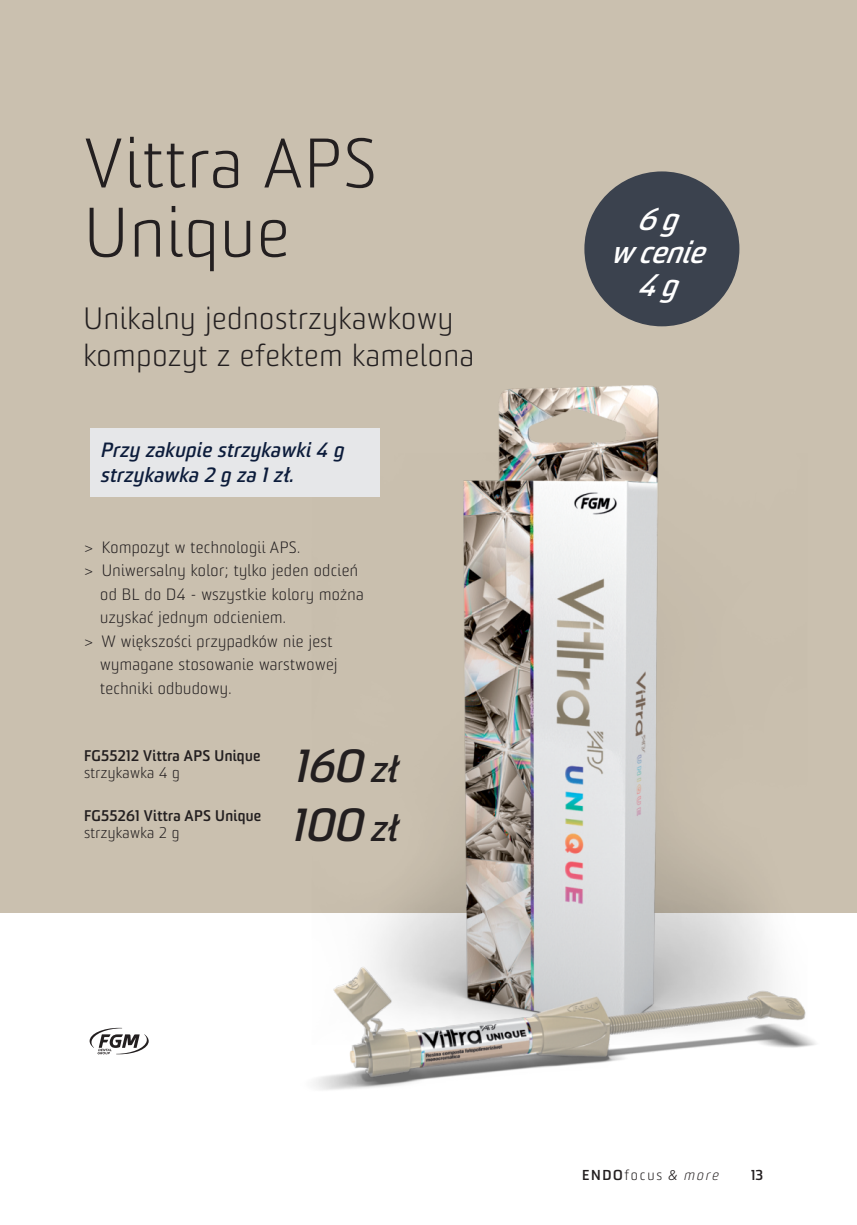
<style>
.page{position:relative;width:857px;height:1225px;background:#fff}
.page>*{position:absolute;margin:0;border:0;box-sizing:border-box;transform-origin:0 0}
.t1{font:300 68px/69.2px "Sommet";letter-spacing:.025em;color:#231f20}
.t2{font:italic 700 45px/59.4px "Sommet";color:#231f20}
.t3{font:italic 700 30.2px/33.2px "Sommet";letter-spacing:-.005em;color:#fff;text-align:center}
.t4{font:300 30px/37.2px "Sommet";letter-spacing:.025em;color:#231f20}
.t5{font:italic 700 20px/25px "Sommet";letter-spacing:.02em;color:#0c1c3b}
.t6{font:300 16px "Sommet";letter-spacing:.025em;color:#231f20}
.t7{font:700 15px "Sommet";letter-spacing:.02em;color:#231f20}
.t8{font:300 15px "Sommet";letter-spacing:.025em;color:#231f20}
.t9{font:300 14px "Sommet";letter-spacing:.135em;color:#231f20}
.t10{font:700 14px "Sommet";color:#231f20}
.s1{font-size:36px}
.s2{font-weight:700}
.s3{font-family:"Verb";font-style:italic}
.s4{font-style:italic}
</style>
<div class="page">
<div style="left:0;top:0;width:856px;height:1225px;background:#cac0af"></div>
<div style="left:0;top:913px;width:856px;height:312px;background:#fff"></div>
<img style="left:313px;top:385px;width:503px;height:705px">
<svg style="left:90px;top:1027px;width:59px;height:27px"></svg>
<div style="left:584px;top:171px;width:155px;height:155px;background:#3b424e;border-radius:50%"></div>
<div style="left:90px;top:428px;width:289px;height:69px;background:#e6e7e9"></div>
<h1 class="t1" style="left:84px;top:136px;width:294px">Vittra APS<br>Unique</h1>
<h3 class="t4" style="left:83px;top:303px;width:392px">Unikalny jednostrzykawkowy kompozyt z efektem kamelona</h3>
<p class="t5" style="left:100px;top:440px;width:244px">Przy zakupie strzykawki 4 g strzykawka 2 g za 1 zł.</p>
<p class="t6" style="left:84px;top:541px;width:217px">&gt; Kompozyt w technologii APS.</p>
<p class="t6" style="left:84px;top:564px;width:275px">&gt; Uniwersalny kolor; tylko jeden odcień</p>
<p class="t6" style="left:100px;top:588px;width:265px">od BL do D4 - wszystkie kolory można</p>
<p class="t6" style="left:100px;top:611px;width:187px">uzyskać jednym odcieniem.</p>
<p class="t6" style="left:84px;top:635px;width:250px">&gt; W większości przypadków nie jest</p>
<p class="t6" style="left:100px;top:658px;width:238px">wymagane stosowanie warstwowej</p>
<p class="t6" style="left:100px;top:682px;width:133px">techniki odbudowy.</p>
<p class="t7" style="left:84px;top:749px;width:178px">FG55212 Vittra APS Unique</p>
<p class="t8" style="left:84px;top:766px;width:97px">strzykawka 4 g</p>
<p class="t7" style="left:84px;top:809px;width:178px">FG55261 Vittra APS Unique</p>
<p class="t8" style="left:84px;top:826px;width:97px">strzykawka 2 g</p>
<h2 class="t2" style="left:290px;top:741px;width:107px">160 <span class="s1">zł<br></span>100 <span class="s1">zł</span></h2>
<h3 class="t3" style="left:609px;top:205px;width:94px">6 g<br>w cenie<br>4 g</h3>
<p class="t9" style="left:582px;top:1169px;width:137px"><span class="s2">ENDO</span>focus <span class="s3">&amp;</span> <span class="s4">more</span></p>
<p class="t10" style="left:750px;top:1169px;width:14px">13</p>
</div>
